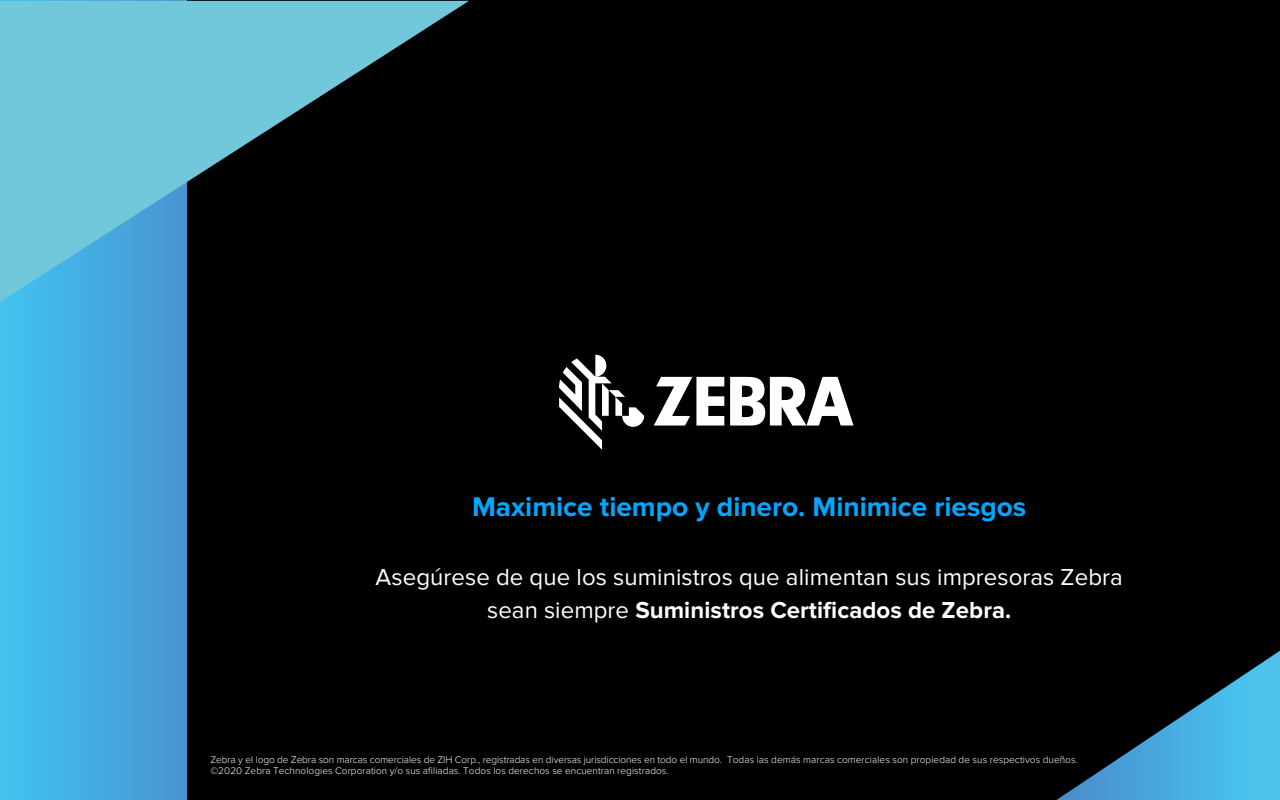
<style>
.page{position:relative;width:1280px;height:800px;background:#000}
.page>*{position:absolute;margin:0;border:0;box-sizing:border-box;transform-origin:0 0}
.t1{font:700 28px "Proxima Nova";color:#00a7ff}
.t2{font:24px/33px "Proxima Nova";letter-spacing:.005em;color:#fff;text-align:center}
.t3{font:300 10px/10.8px "Proxima Nova";letter-spacing:.01em;color:#fff}
.s1{font-weight:700}
</style>
<div class="page">
<svg style="left:559px;top:355px;width:85px;height:95px"></svg>
<svg style="left:654px;top:377px;width:70px;height:49px"></svg>
<svg style="left:730px;top:377px;width:124px;height:49px"></svg>
<div style="left:0;top:0;width:186px;height:800px;background:linear-gradient(to right,#41c3f1,#4a94d1)"></div>
<svg style="left:0;top:1px;width:469px;height:301px"></svg>
<svg style="left:1056px;top:651px;width:224px;height:149px"></svg>
<h1 class="t1" style="left:472px;top:490px;width:556px">Maximice tiempo y dinero. Minimice riesgos</h1>
<h2 class="t2" style="left:376px;top:561px;width:749px">Asegúrese de que los suministros que alimentan sus impresoras Zebra sean siempre <span class="s1">Suministros Certificados de Zebra.</span></h2>
<p class="t3" style="left:210px;top:755px;width:869px">Zebra y el logo de Zebra son marcas comerciales de ZIH Corp., registradas en diversas jurisdicciones en todo el mundo. Todas las demás marcas comerciales son propiedad de sus respectivos dueños. ©2020 Zebra Technologies Corporation y/o sus afiliadas. Todos los derechos se encuentran registrados.</p>
</div>
